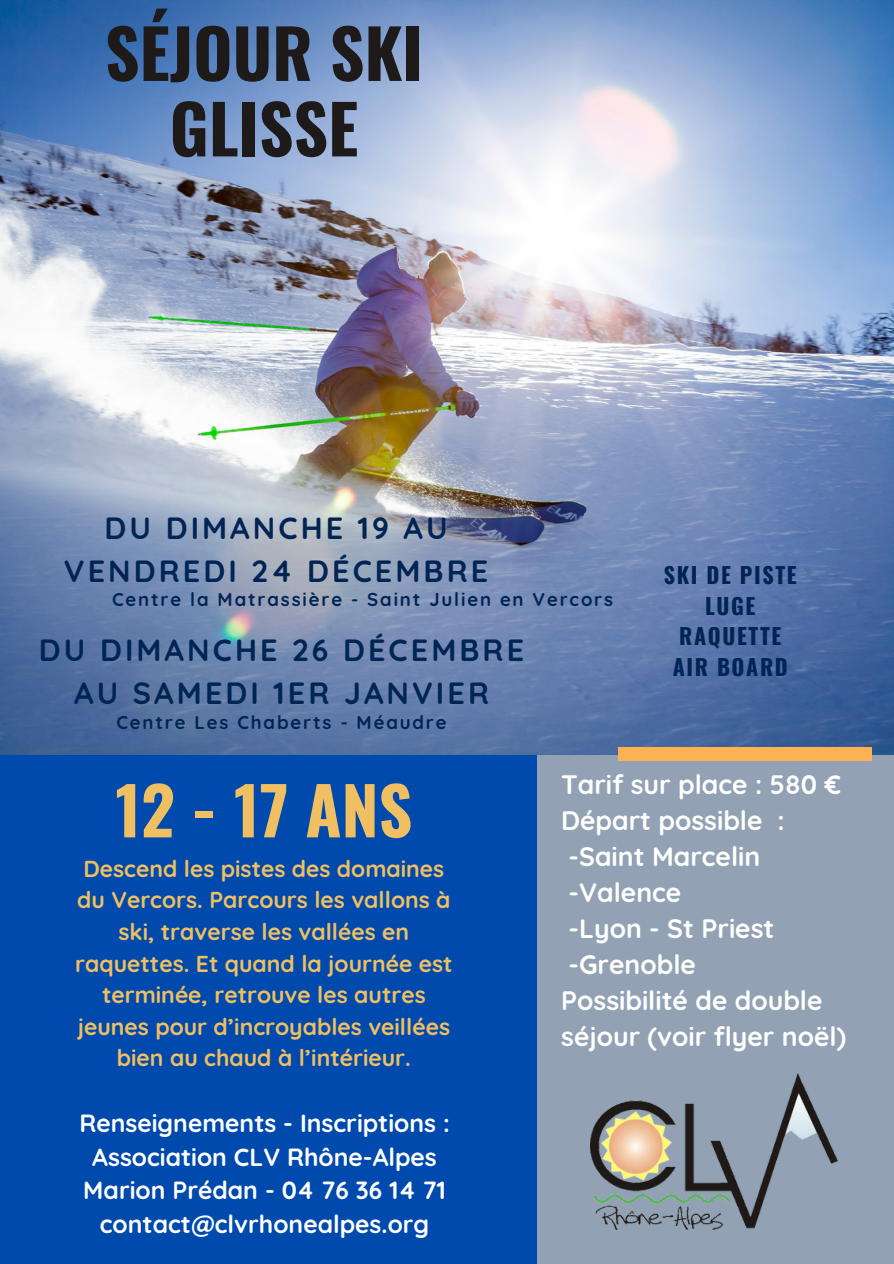
<style>
.page{position:relative;width:894px;height:1264px;background:#fff}
.page>*{position:absolute;margin:0;border:0;box-sizing:border-box;transform-origin:0 0}
.t1{font:700 67.35px/75.4px "Oswald";color:#1d1a19;text-align:center}
.t2{font:700 65.85px "Oswald";color:#efbf62}
.t3{font:700 30.6px/42.8px "Quicksand";letter-spacing:.1em;color:#002454;text-align:center}
.t4{font:700 26.55px/36px "Quicksand";color:#fff}
.t5{font:700 24.75px "Quicksand";color:#fff}
.t6{font:700 22.95px/31.5px "Quicksand";color:#efbf62;text-align:center}
.t7{font:700 22.05px "Oswald";letter-spacing:.075em;color:#002454}
.t8{font:700 18.6px "Quicksand";letter-spacing:.1em;color:#002454}
</style>
<div class="page">
<div style="left:0;top:0;width:893px;height:1263px;background:#004aad"></div>
<div style="left:537px;top:490px;width:356px;height:773px;background:#92a2b4"></div>
<img style="left:0;top:0;width:893px;height:754px">
<div style="left:618px;top:747px;width:253px;height:14px;background:#fcb153"></div>
<img style="left:590px;top:1073px;width:247px;height:156px">
<p class="t1" style="left:105px;top:13px;width:319px">SÉJOUR SKI<br>GLISSE</p>
<p class="t3" style="left:64px;top:506px;width:426px">DU DIMANCHE 19 AU<br>VENDREDI 24 DÉCEMBRE</p>
<p class="t8" style="left:112px;top:587px;width:502px">Centre la Matrassière - Saint Julien en Vercors</p>
<p class="t3" style="left:39px;top:628px;width:486px">DU DIMANCHE 26 DÉCEMBRE<br>AU SAMEDI 1ER JANVIER</p>
<p class="t8" style="left:116px;top:710px;width:331px">Centre Les Chaberts - Méaudre</p>
<p class="t7" style="left:663px;top:557px;width:134px">SKI DE PISTE</p>
<p class="t7" style="left:705px;top:588px;width:52px">LUGE</p>
<p class="t7" style="left:679px;top:619px;width:104px">RAQUETTE</p>
<p class="t7" style="left:672px;top:650px;width:117px">AIR BOARD</p>
<p class="t2" style="left:115px;top:758px;width:298px">12 - 17 ANS</p>
<p class="t6" style="left:75px;top:852px;width:379px">Descend les pistes des domaines du Vercors. Parcours les vallons à ski, traverse les vallées en raquettes. Et quand la journée est terminée, retrouve les autres jeunes pour d’incroyables veillées bien au chaud à l’intérieur.</p>
<p class="t5" style="left:79px;top:1107px;width:372px">Renseignements - Inscriptions :</p>
<p class="t5" style="left:92px;top:1141px;width:346px">Association CLV Rhône-Alpes</p>
<p class="t5" style="left:83px;top:1174px;width:364px">Marion Prédan - 04 76 36 14 71</p>
<p class="t5" style="left:100px;top:1208px;width:331px">contact@clvrhonealpes.org</p>
<p class="t4" style="left:561px;top:766px;width:281px">Tarif sur place : 580 €</p>
<p class="t4" style="left:561px;top:802px;width:225px">Départ possible :</p>
<p class="t4" style="left:568px;top:838px;width:193px">-Saint Marcelin</p>
<p class="t4" style="left:568px;top:874px;width:114px">-Valence</p>
<p class="t4" style="left:568px;top:910px;width:207px">-Lyon - St Priest</p>
<p class="t4" style="left:568px;top:946px;width:129px">-Grenoble</p>
<p class="t4" style="left:561px;top:982px;width:286px">Possibilité de double séjour (voir flyer noël)</p>
</div>
